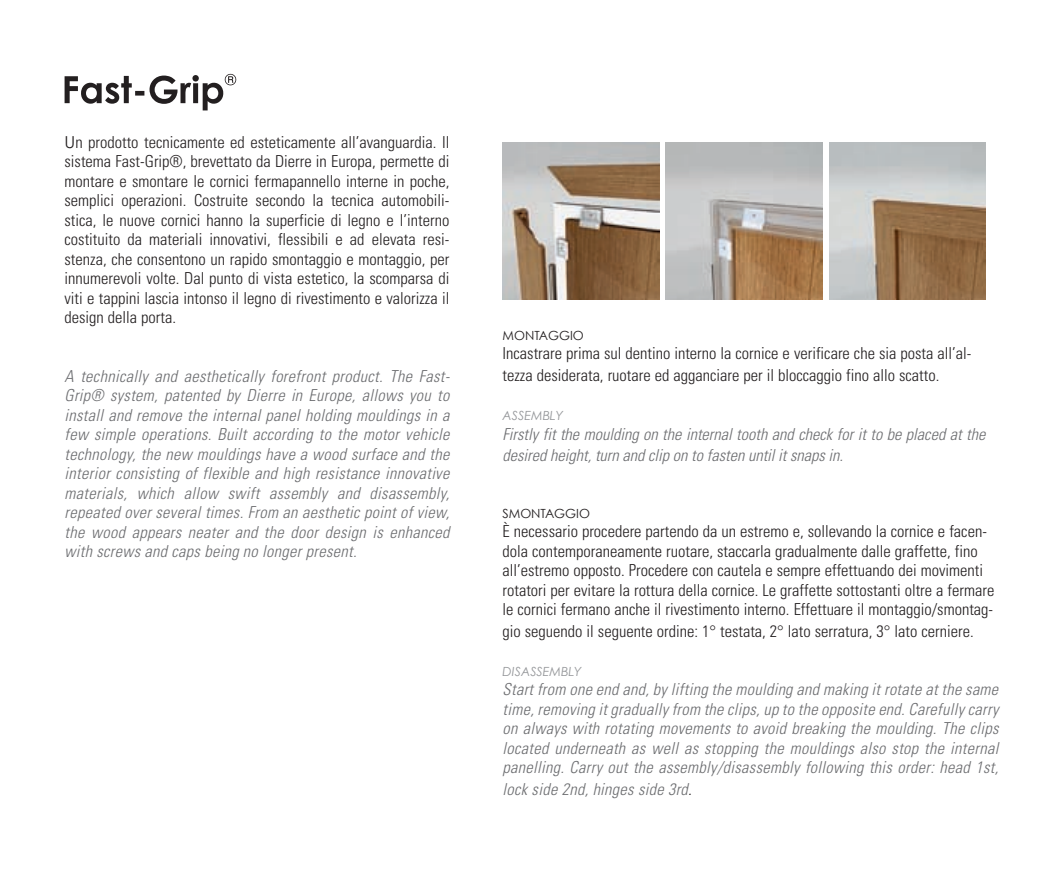
<style>
.page{position:relative;width:1063px;height:893px;background:#fff}
.page>*{position:absolute;margin:0;border:0;box-sizing:border-box;transform-origin:0 0}
.t1{font:300 condensed 16.5px/19.5px "Univers";color:#231f20}
.t2{font:italic 300 condensed 16.5px/19.5px "Univers";letter-spacing:.02em;color:#6c6d70;text-align:justify}
.t3{font:italic 300 condensed 16.5px/21.5px "Univers";color:#6c6d70}
.t4{font:12.6px "Century Gothic";color:#231f20}
.t5{font:italic 12.6px "Century Gothic";color:#95979a}
.s1{font-family:"Century Gothic";font-weight:400;font-stretch:normal}
.s2{color:#231f20}
</style>
<div class="page">
<img style="left:503px;top:143px;width:156px;height:156px">
<img style="left:666px;top:143px;width:156px;height:156px">
<img style="left:829px;top:143px;width:157px;height:156px">
<svg style="left:65px;top:74px;width:171px;height:36px"></svg>
<p class="t1" style="left:65px;top:132px;width:386px;text-align:justify"><span class="s1">U</span>n prodotto tecnicamente ed esteticamente all’avanguardia. Il sistema Fast-Grip®, brevettato da Dierre in Europa, permette di montare e smontare le cornici fermapannello interne in poche, semplici operazioni. Costruite secondo la tecnica automobili&shy;stica, le nuove cornici hanno la superficie di legno e l’interno costituito da materiali innovativi, flessibili e ad elevata resi&shy;stenza, che consentono un rapido smontaggio e montaggio, per innumerevoli volte. Dal punto di vista estetico, la scomparsa di viti e tappini lascia intonso il legno di rivestimento e valorizza il design della porta.</p>
<p class="t2" style="left:65px;top:366px;width:387px">A technically and aesthetically forefront product. The Fast-Grip® system, patented by Dierre in Europe, allows you to install and remove the internal panel holding mouldings in a few simple operations. Built according to the motor vehicle technology, the new mouldings have a wood surface and the interior consisting of flexible and high resistance innovative materials, which allow swift assembly and disassembly, repeated over several times. From an aesthetic point of view, the wood appears neater and the door design is enhanced with screws and caps being no longer present.</p>
<p class="t4" style="left:503px;top:328px;width:83px">MONTAGGIO</p>
<p class="t1" style="left:503px;top:343px;width:470px;line-height:21.5px">Incastrare prima sul dentino interno la cornice e verificare che sia posta all’al&shy;tezza desiderata, ruotare ed agganciare per il bloccaggio fino allo scatto.</p>
<p class="t5" style="left:503px;top:408px;width:62px">ASSEMBLY</p>
<p class="t3" style="left:503px;top:423px;width:484px">Firstly fit the moulding on the internal tooth and check for it to be placed at the desired height, turn and clip on to fasten until it snaps in.</p>
<p class="t4" style="left:503px;top:505px;width:89px">SMONTAGGIO</p>
<p class="t1" style="left:503px;top:522px;width:493px">È necessario procedere partendo da un estremo e, sollevando la cornice e facen&shy;dola contemporaneamente ruotare, staccarla gradualmente dalle graffette, fino all’estremo opposto. Procedere con cautela e sempre effettuando dei movimenti rotatori per evitare la rottura della cornice. Le graffette sottostanti oltre a fermare le cornici fermano anche il rivestimento interno. Effettuare il montaggio/smontag-</p>
<p class="t1" style="left:503px;top:621px;width:473px">gio seguendo il seguente ordine: 1° testata, 2° lato serratura, 3° lato cerniere.</p>
<p class="t5" style="left:503px;top:664px;width:81px">DISASSEMBLY</p>
<p class="t2" style="left:503px;top:680px;width:497px">Start from one end and, by lifting the moulding and making it rotate at the same time, removing it gradually from the clips, up to the opposite end. Carefully carry on always with rotating movements to avoid breaking the moulding. The clips located underneath as well as stopping the mouldings also stop the internal panelling. Carry out the assembly/disassembly following this order: head 1st,</p>
<p class="t2" style="left:503px;top:779px;width:191px">lock side 2nd, hinges side 3rd<span class="s2">.</span></p>
</div>
